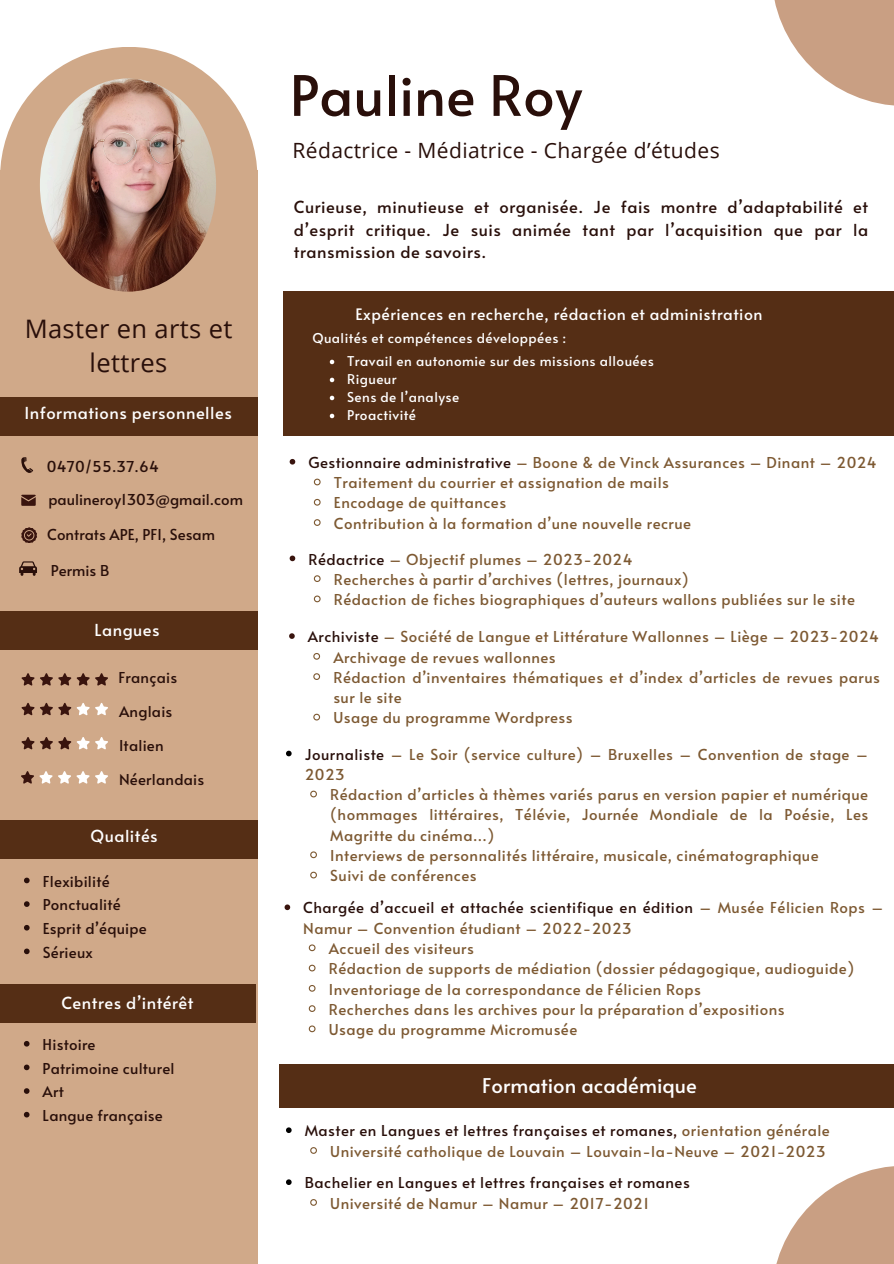
<style>
.page{position:relative;width:894px;height:1264px;background:#fff}
.page>*{position:absolute;margin:0;border:0;box-sizing:border-box;transform-origin:0 0}
.t1{font:55.5px "Alata";color:#290f0a}
.t2{font:25.5px/34.8px "Open Sans";letter-spacing:.015em;color:#290f0a;text-align:center}
.t3{font:21px "Open Sans";letter-spacing:.02em;color:#290f0a}
.t4{font:20.25px "Alata";color:#fff}
.t5{font:16.5px/22.5px "Alata";letter-spacing:.03em;color:#290f0a;text-align:justify}
.t6{font:16.5px "Alata";letter-spacing:.03em;color:#fff}
.t7{font:15.75px "Alata";letter-spacing:.03em;color:#fff}
.t8{font:15px/20.2px "Alata";letter-spacing:.03em;color:#7d5932}
.t9{font:15px "Alata";letter-spacing:.015em;color:#290f0a}
.t10{font:13.5px "Alata";letter-spacing:.03em;color:#fff}
.s1{color:#290f0a}
.s2{color:#39140e}
.s3{color:#7d5932}
</style>
<div class="page">
<div style="left:283px;top:292px;width:610px;height:144px;background:#552e15"></div>
<div style="left:0;top:170px;width:257px;height:1093px;background:#d0a989"></div>
<div style="left:0;top:820px;width:257px;height:39px;background:#552e15"></div>
<div style="left:0;top:611px;width:257px;height:39px;background:#552e15"></div>
<svg style="left:0;top:47px;width:257px;height:245px;fill:#d0a989"></svg>
<div style="left:0;top:397px;width:257px;height:38px;background:#552e15"></div>
<img style="left:40px;top:78px;width:176px;height:214px;border-radius:50%">
<div style="left:279px;top:1064px;width:614px;height:43px;background:#552e15"></div>
<svg style="left:774px;top:0;width:119px;height:106px;fill:#c99f83"></svg>
<svg style="left:776px;top:1166px;width:117px;height:97px;fill:#c99f83"></svg>
<div style="left:0;top:983px;width:256px;height:39px;background:#552e15"></div>
<svg style="left:21px;top:527px;width:16px;height:16px"></svg>
<svg style="left:21px;top:494px;width:15px;height:12px"></svg>
<svg style="left:21px;top:771px;width:87px;height:12px"></svg>
<svg style="left:21px;top:737px;width:87px;height:12px"></svg>
<svg style="left:21px;top:702px;width:87px;height:13px"></svg>
<svg style="left:21px;top:673px;width:87px;height:12px"></svg>
<svg style="left:19px;top:561px;width:18px;height:15px"></svg>
<svg style="left:21px;top:457px;width:12px;height:16px"></svg>
<svg style="left:289px;top:555px;width:6px;height:6px"></svg>
<svg style="left:313px;top:575px;width:8px;height:7px"></svg>
<svg style="left:313px;top:595px;width:8px;height:8px"></svg>
<svg style="left:289px;top:633px;width:6px;height:6px"></svg>
<svg style="left:313px;top:653px;width:8px;height:7px"></svg>
<svg style="left:313px;top:673px;width:8px;height:7px"></svg>
<svg style="left:313px;top:713px;width:8px;height:8px"></svg>
<svg style="left:284px;top:904px;width:6px;height:6px"></svg>
<svg style="left:308px;top:944px;width:8px;height:8px"></svg>
<svg style="left:308px;top:964px;width:8px;height:8px"></svg>
<svg style="left:308px;top:985px;width:8px;height:7px"></svg>
<svg style="left:308px;top:1005px;width:8px;height:7px"></svg>
<svg style="left:308px;top:1025px;width:8px;height:8px"></svg>
<svg style="left:286px;top:750px;width:5px;height:6px"></svg>
<svg style="left:310px;top:790px;width:7px;height:8px"></svg>
<svg style="left:310px;top:851px;width:7px;height:8px"></svg>
<svg style="left:310px;top:871px;width:7px;height:8px"></svg>
<svg style="left:286px;top:1127px;width:5px;height:5px"></svg>
<svg style="left:310px;top:1147px;width:7px;height:7px"></svg>
<svg style="left:286px;top:1179px;width:5px;height:5px"></svg>
<svg style="left:310px;top:1199px;width:7px;height:7px"></svg>
<svg style="left:24px;top:877px;width:6px;height:6px"></svg>
<svg style="left:24px;top:901px;width:6px;height:5px"></svg>
<svg style="left:24px;top:925px;width:6px;height:5px"></svg>
<svg style="left:24px;top:948px;width:6px;height:6px"></svg>
<svg style="left:24px;top:1041px;width:5px;height:5px"></svg>
<svg style="left:24px;top:1064px;width:5px;height:6px"></svg>
<svg style="left:24px;top:1088px;width:5px;height:5px"></svg>
<svg style="left:24px;top:1111px;width:5px;height:6px"></svg>
<svg style="left:330px;top:360px;width:4px;height:4px"></svg>
<svg style="left:330px;top:378px;width:4px;height:4px"></svg>
<svg style="left:330px;top:396px;width:4px;height:4px"></svg>
<svg style="left:330px;top:414px;width:4px;height:4px"></svg>
<svg style="left:289px;top:459px;width:6px;height:5px"></svg>
<svg style="left:313px;top:478px;width:8px;height:8px"></svg>
<svg style="left:313px;top:498px;width:8px;height:8px"></svg>
<svg style="left:313px;top:519px;width:8px;height:7px"></svg>
<p class="t2" style="left:25px;top:310px;width:209px">Master en arts et lettres</p>
<p class="t6" style="left:25px;top:401px;width:209px">Informations personnelles</p>
<p class="t9" style="left:47px;top:455px;width:113px">0470/55.37.64</p>
<p class="t9" style="left:48px;top:488px;width:196px">paulineroy1303@gmail.com</p>
<p class="t9" style="left:47px;top:524px;width:169px">Contrats APE, PFI, Sesam</p>
<p class="t9" style="left:51px;top:559px;width:60px">Permis B</p>
<p class="t6" style="left:94px;top:618px;width:67px">Langues</p>
<p class="t9" style="left:118px;top:666px;width:60px">Français</p>
<p class="t9" style="left:119px;top:700px;width:55px">Anglais</p>
<p class="t9" style="left:119px;top:734px;width:46px">Italien</p>
<p class="t9" style="left:119px;top:768px;width:87px">Néerlandais</p>
<h1 class="t6" style="left:90px;top:824px;width:69px">Qualités</h1>
<p class="t9" style="left:43px;top:870px;width:68px">Flexibilité</p>
<p class="t9" style="left:43px;top:893px;width:80px">Ponctualité</p>
<p class="t9" style="left:43px;top:917px;width:106px">Esprit d’équipe</p>
<p class="t9" style="left:43px;top:941px;width:52px">Sérieux</p>
<p class="t6" style="left:61px;top:990px;width:134px">Centres d’intérêt</p>
<h3 class="t9" style="left:43px;top:1033px;width:54px">Histoire</h3>
<h4 class="t9" style="left:43px;top:1057px;width:133px">Patrimoine culturel</h4>
<h4 class="t9" style="left:43px;top:1080px;width:23px">Art</h4>
<p class="t9" style="left:43px;top:1104px;width:122px">Langue française</p>
<h2 class="t1" style="left:290px;top:55px;width:294px">Pauline Roy</h2>
<p class="t3" style="left:292px;top:135px;width:428px">Rédactrice - Médiatrice - Chargée d’études</p>
<h4 class="t5" style="left:294px;top:195px;width:575px">Curieuse, minutieuse et organisée. Je fais montre d’adaptabilité et d’esprit critique. Je suis animée tant par l’acquisition que par la transmission de savoirs.</h4>
<p class="t7" style="left:355px;top:303px;width:408px">Expériences en recherche, rédaction et administration</p>
<p class="t10" style="left:312px;top:328px;width:255px">Qualités et compétences développées :</p>
<p class="t10" style="left:347px;top:351px;width:308px">Travail en autonomie sur des missions allouées</p>
<p class="t10" style="left:347px;top:369px;width:51px">Rigueur</p>
<p class="t10" style="left:347px;top:387px;width:113px">Sens de l’analyse</p>
<p class="t10" style="left:347px;top:405px;width:70px">Proactivité</p>
<p class="t8" style="left:308px;top:451px;width:569px"><span class="s1">Gestionnaire administrative</span> – Boone &amp; de Vinck Assurances – Dinant – 2024</p>
<p class="t8" style="left:334px;top:472px;width:336px">Traitement du courrier et assignation de mails</p>
<p class="t8" style="left:334px;top:492px;width:174px">Encodage de quittances</p>
<p class="t8" style="left:334px;top:512px;width:358px">Contribution à la formation d’une nouvelle recrue</p>
<h4 class="t8" style="left:308px;top:548px;width:325px"><span class="s1">Rédactrice</span> – Objectif plumes – 2023-2024</h4>
<p class="t8" style="left:334px;top:568px;width:356px">Recherches à partir d’archives (lettres, journaux)</p>
<h4 class="t8" style="left:334px;top:589px;width:522px">Rédaction de fiches biographiques d’auteurs wallons publiées sur le site</h4>
<p class="t8" style="left:308px;top:626px;width:572px"><span class="s1">Archiviste</span> – Société de Langue et Littérature Wallonnes – Liège – 2023-2024</p>
<h4 class="t8" style="left:333px;top:646px;width:224px">Archivage de revues wallonnes</h4>
<p class="t8" style="left:333px;top:666px;width:548px">Rédaction d’inventaires thématiques et d’index d’articles de revues parus sur le site</p>
<h4 class="t8" style="left:333px;top:707px;width:241px">Usage du programme Wordpress</h4>
<h4 class="t8" style="left:305px;top:743px;width:565px"><span class="s1">Journaliste</span> – Le Soir (service culture) – Bruxelles – Convention de stage –<br>2023</h4>
<p class="t8" style="left:330px;top:784px;width:539px;text-align:justify">Rédaction d’articles à thèmes variés parus en version papier et numérique (hommages littéraires, Télévie, Journée Mondiale de la Poésie, Les Magritte du cinéma...)</p>
<h4 class="t8" style="left:330px;top:844px;width:490px">Interviews de personnalités littéraire, musicale, cinématographique</h4>
<h4 class="t8" style="left:330px;top:865px;width:148px">Suivi de conférences</h4>
<h4 class="t8" style="left:303px;top:897px;width:581px"><span class="s1">Chargée d’accueil et attachée scientifique en édition</span> – Musée Félicien Rops –<br>Namur – Convention étudiant – 2022-2023</h4>
<p class="t8" style="left:329px;top:937px;width:146px">Accueil des visiteurs</p>
<h4 class="t8" style="left:329px;top:958px;width:527px">Rédaction de supports de médiation (dossier pédagogique, audioguide)</h4>
<p class="t8" style="left:329px;top:978px;width:373px">Inventoriage de la correspondance de Félicien Rops</p>
<h4 class="t8" style="left:329px;top:998px;width:457px">Recherches dans les archives pour la préparation d’expositions</h4>
<p class="t8" style="left:329px;top:1018px;width:250px">Usage du programme Micromusée</p>
<h4 class="t4" style="left:482px;top:1070px;width:216px">Formation académique</h4>
<p class="t9" style="left:305px;top:1119px;width:526px">Master en Langues et lettres françaises et romanes<span class="s2">,</span> <span class="s3">orientation générale</span></p>
<p class="t8" style="left:330px;top:1140px;width:496px">Université catholique de Louvain – Louvain-la-Neuve – 2021-2023</p>
<p class="t9" style="left:305px;top:1171px;width:386px">Bachelier en Langues et lettres françaises et romanes</p>
<p class="t8" style="left:330px;top:1192px;width:320px">Université de Namur – Namur – 2017-2021</p>
</div>
